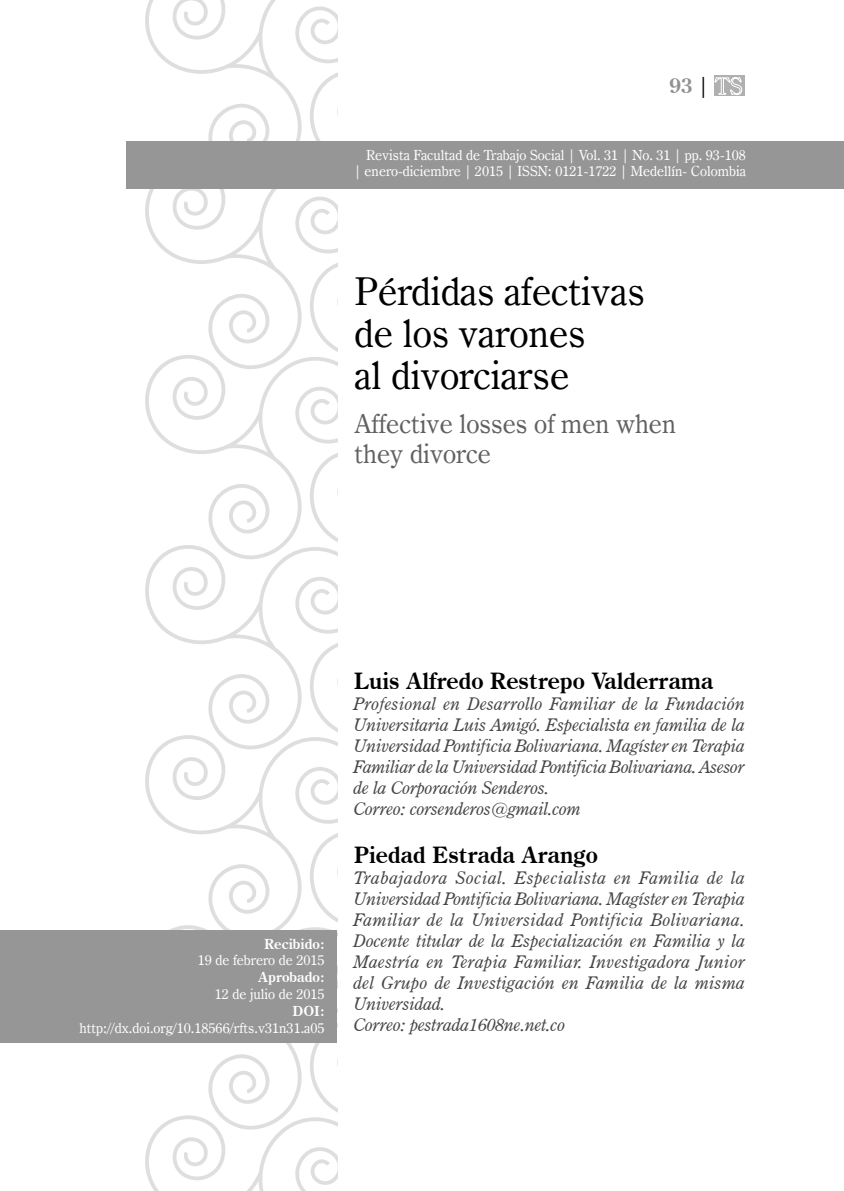
<style>
.page{position:relative;width:844px;height:1191px;background:#fff}
.page>*{position:absolute;margin:0;border:0;box-sizing:border-box;transform-origin:0 0}
.t1{font:38.5px/42px "Century Oldstyle BT";color:#000}
.t2{font:26.25px/29.8px "Century Oldstyle BT";color:#616161}
.t3{font:700 22.75px "Century Oldstyle BT";color:#000}
.t4{font:700 21px "Century Oldstyle BT";color:#919191}
.t5{font:italic 17.5px/21px "Century Oldstyle BT";letter-spacing:.015em;color:#464646}
.t6{font:italic 17.5px/21px "Century Oldstyle BT";letter-spacing:-.005em;color:#464646}
.t7{font:14px/16.8px "Century Oldstyle BT";color:#fff;text-align:right}
.t8{font:700 14px "Century Oldstyle BT";color:#fff}
.s1{font-weight:400;color:#000}
</style>
<div class="page">
<div style="left:713px;top:75px;width:31px;height:21px;background:#b0b0b0"></div>
<svg style="left:714px;top:77px;width:28px;height:18px"></svg>
<svg style="left:123px;top:0;width:214px;height:1191px"></svg>
<div style="left:0;top:930px;width:336px;height:112px;background:#969696"></div>
<div style="left:126px;top:141px;width:717px;height:48px;background:#969696"></div>
<p class="t4" style="left:669px;top:72px;width:41px">93 <span class="s1">|</span></p>
<p class="t7" style="left:354px;top:146px;width:393px">Revista Facultad de Trabajo Social | Vol. 31 | No. 31 | pp. 93-108<br>| enero-diciembre | 2015 | ISSN: 0121-1722 | Medellín- Colombia</p>
<h1 class="t1" style="left:354px;top:270px;width:292px">Pérdidas afectivas de los varones<br>al divorciarse</h1>
<h2 class="t2" style="left:354px;top:409px;width:323px">Affective losses of men when they divorce</h2>
<p class="t8" style="left:264px;top:935px;width:62px">Recibido:</p>
<p class="t7" style="left:198px;top:952px;width:128px">19 de febrero de 2015</p>
<p class="t8" style="left:258px;top:968px;width:68px">Aprobado:</p>
<p class="t7" style="left:215px;top:985px;width:111px">12 de julio de 2015</p>
<p class="t8" style="left:292px;top:1002px;width:34px">DOI:</p>
<p class="t7" style="left:79px;top:1019px;width:247px">http://dx.doi.org/10.18566/rfts.v31n31.a05</p>
<h3 class="t3" style="left:354px;top:667px;width:361px">Luis Alfredo Restrepo Valderrama</h3>
<p class="t6" style="left:354px;top:693px;width:393px">Profesional en Desarrollo Familiar de la Fundación Universitaria Luis Amigó. Especialista en familia de la Universidad Pontificia Bolivariana. Magíster en Terapia Familiar de la Universidad Pontificia Bolivariana. Asesor de la Corporación Senderos.<br>Correo: corsenderos@gmail.com</p>
<h3 class="t3" style="left:354px;top:841px;width:245px">Piedad Estrada Arango</h3>
<p class="t5" style="left:354px;top:867px;width:393px">Trabajadora Social. Especialista en Familia de la Universidad Pontificia Bolivariana. Magíster en Terapia Familiar de la Universidad Pontificia Bolivariana.<br>Docente titular de la Especialización en Familia y la Maestría en Terapia Familiar. Investigadora Junior del Grupo de Investigación en Familia de la misma Universidad.<br>Correo: pestrada1608ne.net.co</p>
</div>
